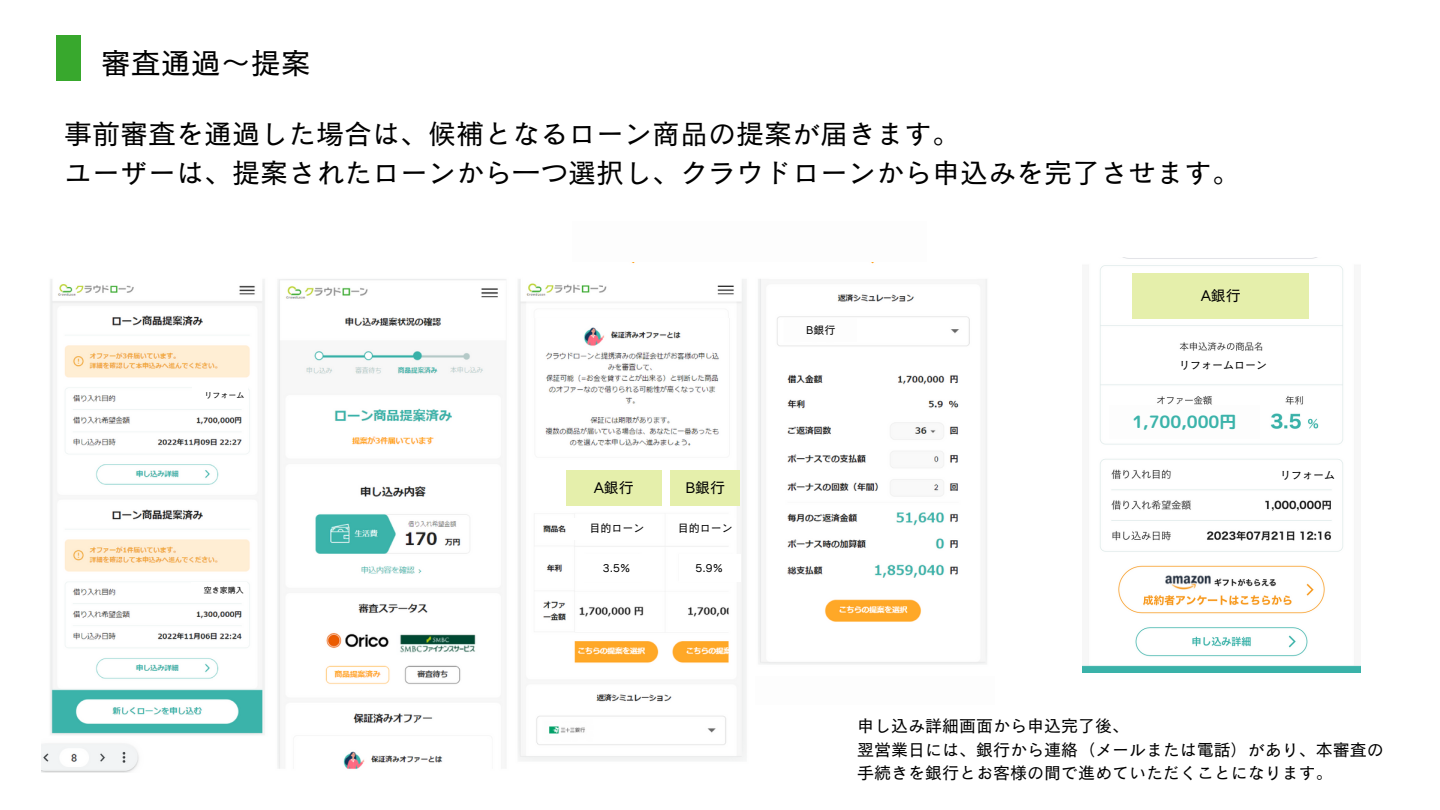
<style>
.page{position:relative;width:1440px;height:810px;background:#fff}
.page>*{position:absolute;margin:0;border:0;box-sizing:border-box;transform-origin:0 0}
.t1{font:30px "Canva Cezanne Pro N M";color:#000}
.t2{font:28px/39px "Canva Cezanne Pro N M";color:#000}
.t3{font:17px/23.2px "Canva Cezanne Pro N M";color:#000}
.t4{font:17px "rounded mplus 1 p bold";color:#3bb3aa}
.t5{font:15px "Canva Cezanne Pro N M";color:#000}
.t6{font:11px "Canva Cezanne Pro N M";color:#000}
.t7{font:8px "Canva Cezanne Pro N M";color:#000}
</style>
<div class="page">
<img style="left:41px;top:262px;width:946px;height:510px">
<img style="left:1083px;top:257px;width:278px;height:415px">
<div style="left:566px;top:470px;width:96px;height:35px;background:#e5efab"></div>
<div style="left:670px;top:470px;width:70px;height:35px;background:#e5efab"></div>
<div style="left:572px;top:518px;width:90px;height:21px;background:#fff"></div>
<div style="left:675px;top:518px;width:61px;height:21px;background:#fff"></div>
<div style="left:784px;top:318px;width:73px;height:24px;background:#fdfdfd"></div>
<div style="left:1132px;top:273px;width:177px;height:45px;background:#e5efab"></div>
<div style="left:1132px;top:355px;width:182px;height:21px;background:#fff"></div>
<div style="left:1251px;top:465px;width:87px;height:21px;background:#fff"></div>
<div style="left:192px;top:386px;width:55px;height:19px;background:#fff"></div>
<div style="left:191px;top:582px;width:56px;height:18px;background:#fff"></div>
<div style="left:56px;top:36px;width:25px;height:45px;background:#38a82d"></div>
<div style="left:578px;top:554px;width:78px;height:28px;background:#fff"></div>
<div style="left:679px;top:554px;width:61px;height:28px;background:#fff"></div>
<img style="left:530px;top:318px;width:206px;height:143px">
<div style="left:1109px;top:405px;width:151px;height:33px;background:#fdfdfd"></div>
<div style="left:755px;top:676px;width:239px;height:29px;background:#fdfdfd"></div>
<h1 class="t1" style="left:101px;top:48px;width:211px">審査通過〜提案</h1>
<h2 class="t2" style="left:64px;top:114px;width:1177px">事前審査を通過した場合は、候補となるローン商品の提案が届きます。<br>ユーザーは、提案されたローンから⼀つ選択し、クラウドローンから申込みを完了させます。</h2>
<p class="t7" style="left:204px;top:391px;width:41px">リフォーム</p>
<p class="t7" style="left:204px;top:586px;width:41px">空き家購⼊</p>
<p class="t5" style="left:594px;top:480px;width:42px">A銀⾏</p>
<p class="t5" style="left:685px;top:480px;width:41px">B銀⾏</p>
<p class="t6" style="left:589px;top:523px;width:56px">⽬的ローン</p>
<p class="t6" style="left:678px;top:523px;width:56px">⽬的ローン</p>
<p class="t6" style="left:603px;top:562px;width:30px">3.5％</p>
<p class="t6" style="left:696px;top:562px;width:30px">5.9％</p>
<p class="t6" style="left:806px;top:324px;width:31px">B銀⾏</p>
<p class="t5" style="left:1201px;top:288px;width:42px">A銀⾏</p>
<p class="t6" style="left:1179px;top:360px;width:89px">リフォームローン</p>
<p class="t4" style="left:1132px;top:409px;width:105px">1,700,000円</p>
<p class="t6" style="left:1280px;top:470px;width:56px">リフォーム</p>
<p class="t3" style="left:857px;top:714px;width:528px">申し込み詳細画⾯から申込完了後、<br>翌営業⽇には、銀⾏から連絡（メールまたは電話）があり、本審査の⼿続きを銀⾏とお客様の間で進めていただくことになります。</p>
</div>
